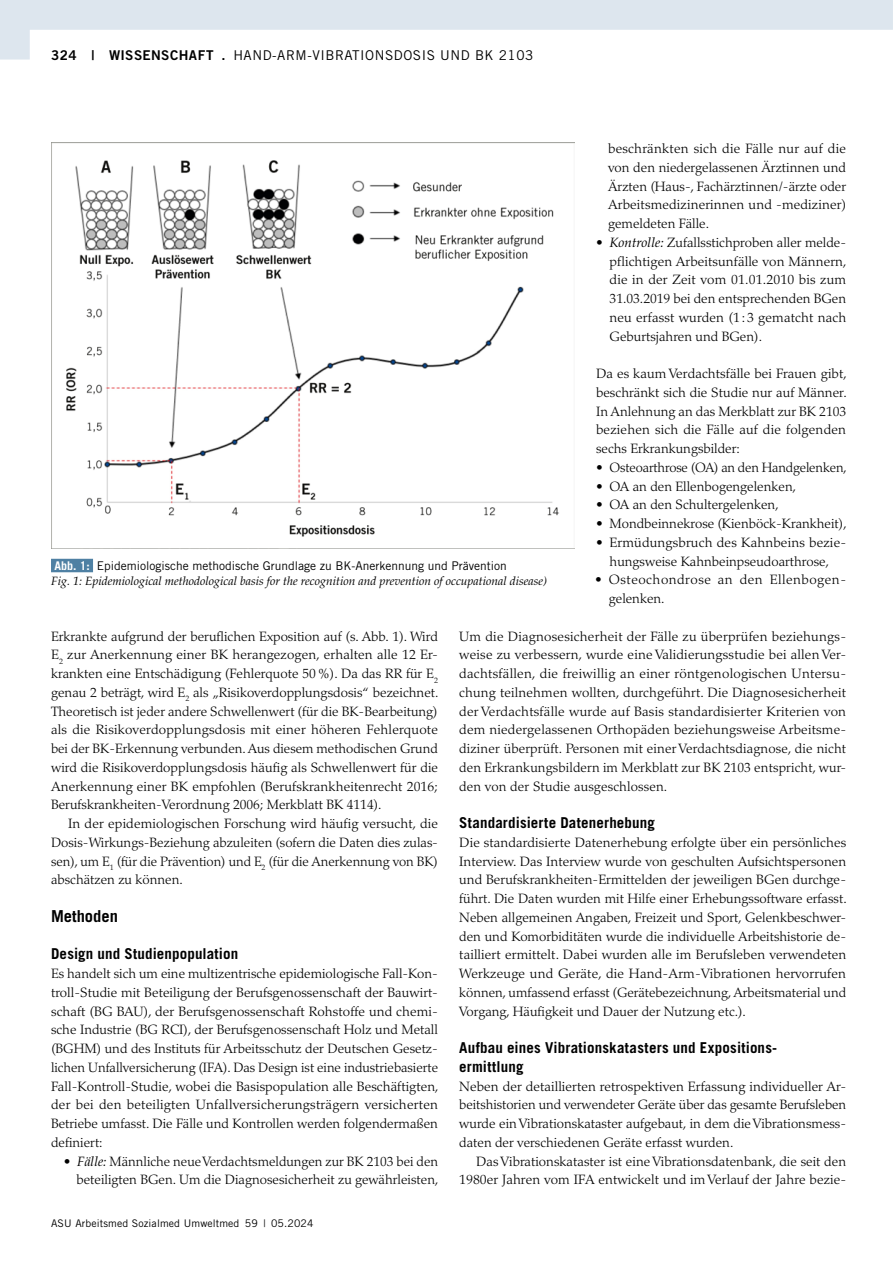
<style>
.page{position:relative;width:893px;height:1263px;background:#fff}
.page>*{position:absolute;margin:0;border:0;box-sizing:border-box;transform-origin:0 0}
.t1{font:700 16.5px "Trade Gothic LT Std";color:#000}
.t2{font:700 15px/18.8px "Trade Gothic LT Std";letter-spacing:.01em;color:#000}
.t3{font:300 13.5px/18.8px "Palatino LT Std";color:#000;text-align:justify}
.t4{font:300 13.5px/18.8px "Palatino LT Std";letter-spacing:.035em;color:#000}
.t5{font:13.5px "Trade Gothic LT Std";letter-spacing:.04em;color:#000}
.t6{font:13.5px "Trade Gothic LT Std Bd 2";letter-spacing:.035em;color:#000}
.t7{font:italic 12px "Palatino LT Std";color:#000}
.t8{font:12px "Trade Gothic LT Std";color:#000}
.t9{font:10.5px "Trade Gothic LT Std";letter-spacing:.01em;color:#000}
.s1{font-family:"Trade Gothic LT Std"}
.s2{font-weight:400;font-style:italic}
.s3{font-weight:700;color:#fff}
</style>
<div class="page">
<img style="left:51px;top:143px;width:524px;height:405px">
<div style="left:51px;top:559px;width:42px;height:13px;background:#4e80a3"></div>
<svg style="left:0;top:0;width:893px;height:60px;fill:#e4ebf1"></svg>
<p class="t6" style="left:51px;top:46px;width:203px">324 | WISSENSCHAFT . <span class="s1">Hand</span></p>
<p class="t5" style="left:272px;top:47px;width:58px">-Arm-Vibrationsdosis</p>
<p class="t5" style="left:440px;top:47px;width:95px">und BK 2103</p>
<p class="t3" style="left:608px;top:139px;width:240px">beschränkten sich die Fälle nur auf die von den niedergelassenen Ärztinnen und Ärzten (Haus-, Fachärztinnen/-ärzte oder Arbeitsmedizinerinnen und -mediziner) gemeldeten Fälle.</p>
<p class="t3" style="left:610px;top:233px;width:239px;text-indent:-13px">• <span class="s2">Kontrolle:</span> Zufallsstichproben aller melde&shy;pflichtigen Arbeitsunfälle von Männern, die in der Zeit vom 01.01.2010 bis zum 31.03.2019 bei den entsprechenden BGen neu erfasst wurden (1 : 3 gematcht nach Geburtsjahren und BGen).</p>
<p class="t3" style="left:596px;top:364px;width:252px">Da es kaum Verdachtsfälle bei Frauen gibt, beschränkt sich die Studie nur auf Männer.<br>In Anlehnung an das Merkblatt zur BK 2103 beziehen sich die Fälle auf die folgenden sechs Erkrankungsbilder:</p>
<p class="t3" style="left:596px;top:458px;width:252px">• Osteoarthrose (OA) an den Handgelenken,</p>
<p class="t3" style="left:596px;top:477px;width:202px">• OA an den Ellenbogengelenken,</p>
<p class="t3" style="left:596px;top:496px;width:184px">• OA an den Schultergelenken,</p>
<p class="t3" style="left:596px;top:514px;width:252px">• Mondbeinnekrose (Kienböck-Krankheit),</p>
<p class="t3" style="left:596px;top:533px;width:252px;text-align:center">• Ermüdungsbruch des Kahnbeins bezie&shy;hungsweise Kahnbeinpseudoarthrose,</p>
<p class="t4" style="left:609px;top:571px;width:237px;text-indent:-14px">• Osteochondrose an den Ellenbogen&shy;gelenken.</p>
<p class="t3" style="left:459px;top:627px;width:388px">Um die Diagnosesicherheit der Fälle zu überprüfen beziehungs&shy;weise zu verbessern, wurde eine Validierungsstudie bei allen Ver&shy;dachtsfällen, die freiwillig an einer röntgenologischen Untersu&shy;chung teilnehmen wollten, durchgeführt. Die Diagnosesicherheit der Verdachtsfälle wurde auf Basis standardisierter Kriterien von dem niedergelassenen Orthopäden beziehungsweise Arbeitsme&shy;diziner überprüft. Personen mit einer Verdachtsdiagnose, die nicht den Erkrankungsbildern im Merkblatt zur BK 2103 entspricht, wur&shy;den von der Studie ausgeschlossen.</p>
<p class="t2" style="left:459px;top:813px;width:197px">Standardisierte Datenerhebung</p>
<p class="t3" style="left:459px;top:833px;width:389px">Die standardisierte Datenerhebung erfolgte über ein persönliches Interview. Das Interview wurde von geschulten Aufsichtspersonen und Berufskrankheiten-Ermittelden der jeweiligen BGen durchge&shy;führt. Die Daten wurden mit Hilfe einer Erhebungssoftware erfasst.<br>Neben allgemeinen Angaben, Freizeit und Sport, Gelenkbeschwer&shy;den und Komorbiditäten wurde die individuelle Arbeitshistorie de&shy;tailliert ermittelt. Dabei wurden alle im Berufsleben verwendeten Werkzeuge und Geräte, die Hand-Arm-Vibrationen hervorrufen können, umfassend erfasst (Gerätebezeichnung, Arbeitsmaterial und Vorgang, Häufigkeit und Dauer der Nutzung etc.).</p>
<p class="t2" style="left:459px;top:1038px;width:320px">Aufbau eines Vibrationskatasters und Expositions&shy;ermittlung</p>
<p class="t3" style="left:459px;top:1077px;width:388px">Neben der detaillierten retrospektiven Erfassung individueller Ar&shy;beitshistorien und verwendeter Geräte über das gesamte Berufsleben wurde ein Vibrationskataster aufgebaut, in dem die Vibrationsmess&shy;daten der verschiedenen Geräte erfasst wurden.</p>
<p class="t3" style="left:459px;top:1152px;width:388px;text-align:right">Das Vibrationskataster ist eine Vibrationsdatenbank, die seit den<br>1980er Jahren vom IFA entwickelt und im Verlauf der Jahre bezie-</p>
<p class="t8" style="left:54px;top:558px;width:454px"><span class="s3">Abb. 1:</span> Epidemiologische methodische Grundlage zu BK-Anerkennung und Prävention</p>
<p class="t7" style="left:51px;top:574px;width:498px">Fig. 1: Epidemiological methodological basis for the recognition and prevention of occupational disease)</p>
<p class="t3" style="left:51px;top:627px;width:389px">Erkrankte aufgrund der beruflichen Exposition auf (s. Abb. 1). Wird E<sub>2</sub> zur Anerkennung einer BK herangezogen, erhalten alle 12 Er&shy;krankten eine Entschädigung (Fehlerquote 50%). Da das RR für E<sub>2 </sub>genau 2 beträgt, wird E<sub>2</sub> als „Risikoverdopplungsdosis“ bezeichnet.<br>Theoretisch ist jeder andere Schwellenwert (für die BK-Bearbeitung) als die Risikoverdopplungsdosis mit einer höheren Fehlerquote bei der BK-Erkennung verbunden. Aus diesem methodischen Grund wird die Risikoverdopplungsdosis häufig als Schwellenwert für die Anerkennung einer BK empfohlen (Berufskrankheitenrecht 2016; Berufskrankheiten-Verordnung 2006; Merkblatt BK 4114).</p>
<p class="t3" style="left:51px;top:814px;width:389px;text-indent:17px">In der epidemiologischen Forschung wird häufig versucht, die Dosis-Wirkungs-Beziehung abzuleiten (sofern die Daten dies zulas&shy;sen), um E<sub>1</sub> (für die Prävention) und E<sub>2</sub> (für die Anerkennung von BK) abschätzen zu können.</p>
<p class="t1" style="left:51px;top:906px;width:68px">Methoden</p>
<p class="t2" style="left:51px;top:944px;width:189px">Design und Studienpopulation</p>
<p class="t3" style="left:51px;top:964px;width:389px">Es handelt sich um eine multizentrische epidemiologische Fall-Kon&shy;troll-Studie mit Beteiligung der Berufsgenossenschaft der Bauwirt&shy;schaft (BG BAU), der Berufsgenossenschaft Rohstoffe und chemi&shy;sche Industrie (BG RCI), der Berufsgenossenschaft Holz und Metall (BGHM) und des Instituts für Arbeitsschutz der Deutschen Gesetz&shy;lichen Unfallversicherung (IFA). Das Design ist eine industriebasierte Fall-Kontroll-Studie, wobei die Basispopulation alle Beschäftigten, der bei den beteiligten Unfallversicherungsträgern versicherten Betriebe umfasst. Die Fälle und Kontrollen werden folgendermaßen definiert:</p>
<p class="t3" style="left:64px;top:1152px;width:376px;text-align:right">• <span class="s2">Fälle:</span> Männliche neue Verdachtsmeldungen zur BK 2103 bei den beteiligten BGen. Um die Diagnosesicherheit zu gewährleisten,</p>
<p class="t9" style="left:51px;top:1217px;width:264px">ASU Arbeitsmed Sozialmed U mweltmed 59 | 05.2024</p>
</div>
